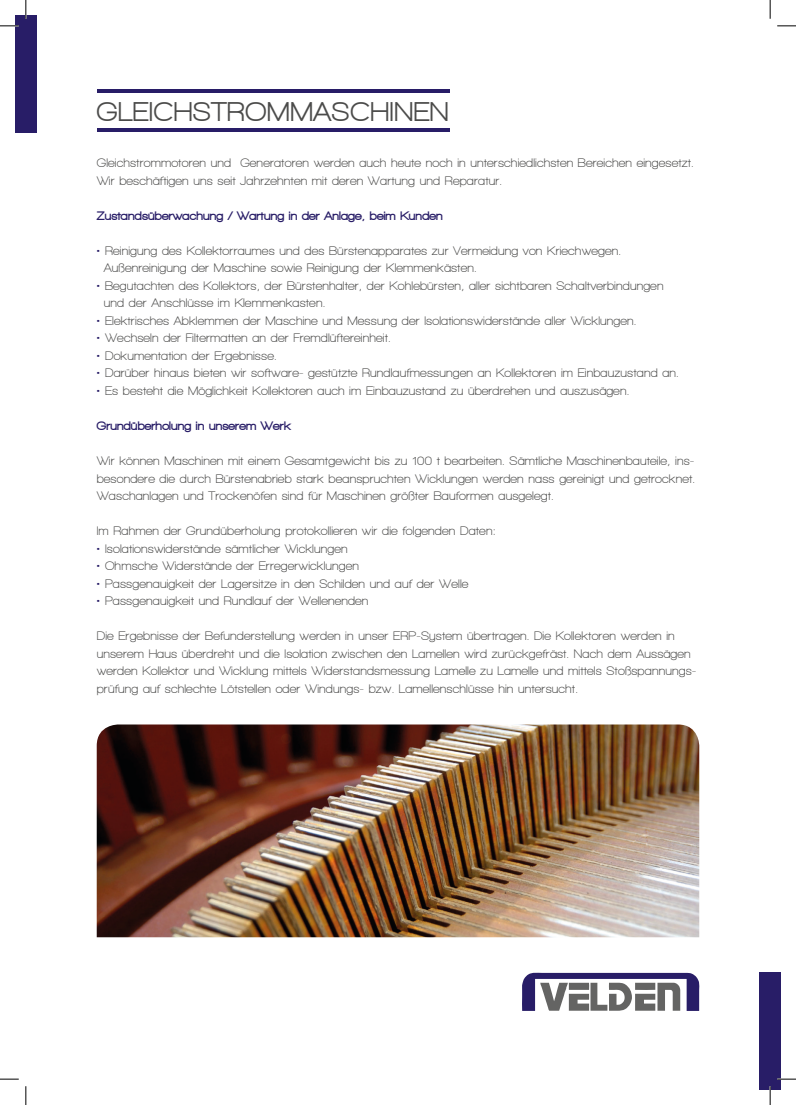
<style>
.page{position:relative;width:796px;height:1105px;background:#fff}
.page>*{position:absolute;margin:0;border:0;box-sizing:border-box;transform-origin:0 0}
.t1{font:800 27.5px "Walkway";letter-spacing:.025em;color:#4b4b4a}
.t2{font:700 12.5px/17.5px "Walkway";letter-spacing:.01em;color:#4b4b4a}
.t3{font:900 12.5px "Walkway";letter-spacing:.01em;color:#281d67}
.s1{color:#281d67}
</style>
<div class="page">
<hr style="left:97px;top:90px;width:352px;height:3px;background:#281d67">
<hr style="left:97px;top:129px;width:352px;height:3px;background:#281d67">
<div style="left:15px;top:15px;width:21px;height:117px;background:#281d67"></div>
<img style="left:97px;top:724px;width:602px;height:212px">
<div style="left:759px;top:972px;width:22px;height:117px;background:#281d67"></div>
<svg style="left:522px;top:972px;width:177px;height:38px"></svg>
<svg style="left:0;top:25px;width:19px;height:2px"></svg>
<svg style="left:777px;top:25px;width:19px;height:2px"></svg>
<svg style="left:0;top:1078px;width:19px;height:1px"></svg>
<svg style="left:777px;top:1078px;width:19px;height:1px"></svg>
<svg style="left:25px;top:0;width:2px;height:19px"></svg>
<svg style="left:25px;top:1086px;width:2px;height:18px"></svg>
<svg style="left:769px;top:0;width:2px;height:19px"></svg>
<svg style="left:769px;top:1086px;width:2px;height:18px"></svg>
<h1 class="t1" style="left:97px;top:97px;width:353px">GLEICHSTROMMASCHINEN</h1>
<p class="t2" style="left:97px;top:154px;width:599px">Gleichstrommotoren und Generatoren werden auch heute noch in unterschiedlichsten Bereichen eingesetzt.<br>Wir beschäftigen uns seit Jahrzehnten mit deren Wartung und Reparatur.</p>
<p class="t3" style="left:97px;top:209px;width:347px">Zustandsüberwachung / Wartung in der Anlage, beim Kunden</p>
<p class="t2" style="left:104px;top:242px;width:519px;text-indent:-7px"><span class="s1">•</span> Reinigung des Kollektorraumes und des Bürstenapparates zur Vermeidung von Kriechwegen.<br>Außenreinigung der Maschine sowie Reinigung der Klemmenkästen.</p>
<p class="t2" style="left:104px;top:277px;width:561px;text-indent:-7px"><span class="s1">•</span> Begutachten des Kollektors, der Bürstenhalter, der Kohlebürsten, aller sichtbaren Schaltverbindungen und der Anschlüsse im Klemmenkasten.</p>
<p class="t2" style="left:97px;top:312px;width:541px"><span class="s1">•</span> Elektrisches Abklemmen der Maschine und Messung der Isolationswiderstände aller Wicklungen.</p>
<p class="t2" style="left:97px;top:329px;width:295px"><span class="s1">•</span> Wechseln der Filtermatten an der Fremdlüftereinheit.</p>
<p class="t2" style="left:97px;top:347px;width:181px"><span class="s1">•</span> Dokumentation der Ergebnisse.</p>
<p class="t2" style="left:97px;top:364px;width:583px"><span class="s1">•</span> Darüber hinaus bieten wir software- gestützte Rundlaufmessungen an Kollektoren im Einbauzustand an.</p>
<p class="t2" style="left:97px;top:382px;width:534px"><span class="s1">•</span> Es besteht die Möglichkeit Kollektoren auch im Einbauzustand zu überdrehen und auszusägen.</p>
<p class="t3" style="left:97px;top:419px;width:195px">Grundüberholung in unserem Werk</p>
<p class="t2" style="left:97px;top:452px;width:600px;text-align:justify">Wir können Maschinen mit einem Gesamtgewicht bis zu 100 t bearbeiten. Sämtliche Maschinenbauteile, ins&shy;besondere die durch Bürstenabrieb stark beanspruchten Wicklungen werden nass gereinigt und getrocknet.<br>Waschanlagen und Trockenöfen sind für Maschinen größter Bauformen ausgelegt.</p>
<p class="t2" style="left:97px;top:522px;width:400px">Im Rahmen der Grundüberholung protokollieren wir die folgenden Daten:</p>
<p class="t2" style="left:97px;top:539px;width:252px"><span class="s1">•</span> Isolationswiderstände sämtlicher Wicklungen</p>
<p class="t2" style="left:97px;top:557px;width:264px"><span class="s1">•</span> Ohmsche Widerstände der Erregerwicklungen</p>
<p class="t2" style="left:97px;top:574px;width:373px"><span class="s1">•</span> Passgenauigkeit der Lagersitze in den Schilden und auf der Welle</p>
<p class="t2" style="left:97px;top:592px;width:273px"><span class="s1">•</span> Passgenauigkeit und Rundlauf der Wellenenden</p>
<p class="t2" style="left:97px;top:627px;width:601px">Die Ergebnisse der Befunderstellung werden in unser ERP-System übertragen. Die Kollektoren werden in unserem Haus überdreht und die Isolation zwischen den Lamellen wird zurückgefräst. Nach dem Aussägen werden Kollektor und Wicklung mittels Widerstandsmessung Lamelle zu Lamelle und mittels Stoßspannungs&shy;prüfung auf schlechte Lötstellen oder Windungs- bzw. Lamellenschlüsse hin untersucht.</p>
</div>
